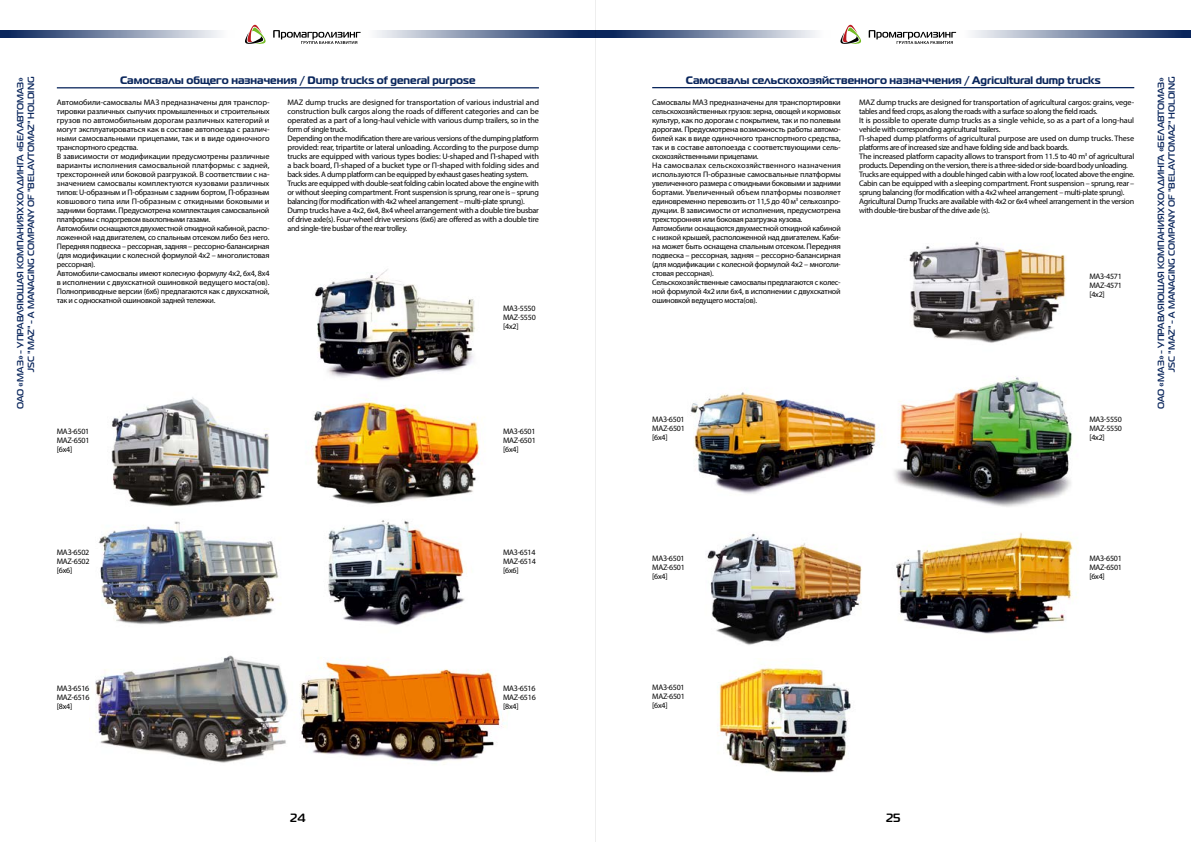
<style>
.page{position:relative;width:1191px;height:842px;background:#fff}
.page>*{position:absolute;margin:0;border:0;box-sizing:border-box;transform-origin:0 0}
.t1{font:700 12px "Magistral C";color:#000}
.t2{font:700 10.9px "Magistral";color:#0a265c}
.t3{font:700 9px/10.8px "Magistral C";color:#0a265c;text-align:right}
.t4{font:8px/9px "Myriad Pro";letter-spacing:-.025em;color:#000;text-align:justify}
</style>
<div class="page">
<svg style="left:273px;top:30px;width:87px;height:14px"></svg>
<svg style="left:245px;top:24px;width:20px;height:20px"></svg>
<svg style="left:0;top:30px;width:220px;height:8px;background:#7a89a6"></svg>
<svg style="left:360px;top:30px;width:235px;height:8px;background:#7f8eaa"></svg>
<svg style="left:868px;top:30px;width:88px;height:14px"></svg>
<svg style="left:840px;top:24px;width:21px;height:20px"></svg>
<svg style="left:596px;top:30px;width:220px;height:8px;background:#7585a3"></svg>
<svg style="left:956px;top:30px;width:235px;height:8px;background:#8492ad"></svg>
<hr style="left:595px;top:0;width:1px;height:842px;background:#000">
<img style="left:690px;top:241px;width:388px;height:404px">
<hr style="left:652px;top:87px;width:482px;height:1px;background:#0a265c">
<img style="left:717px;top:666px;width:134px;height:107px">
<hr style="left:57px;top:87px;width:482px;height:1px;background:#0a265c">
<img style="left:89px;top:269px;width:418px;height:494px">
<p class="t3" style="left:15px;top:409px;width:334px;rotate:-90deg">ОАО «МАЗ» - УПРАВЛЯЮЩАЯ КОМПАНИЯХ ХОЛДИНГА «БЕЛАВТОМАЗ»<br>JSC "МАZ" - A MANAGING COMPANY OF "BELAVTOMAZ" HOLDING</p>
<h2 class="t2" style="left:120px;top:73px;width:357px">Самосвалы общего назначения / Dump trucks of general purpose</h2>
<p class="t4" style="left:57px;top:98px;width:214px;text-align:left">Автомобили-самосвалы МАЗ предназначены для транспор&shy;тировки различных сыпучих промышленных и строительных грузов по автомобильным дорогам различных категорий и могут эксплуатироваться как в составе автопоезда с различ&shy;ными самосвальными прицепами, так и в виде одиночного транспортного средства.<br>В зависимости от модификации предусмотрены различные варианты исполнения самосвальной платформы: с задней, трехсторонней или боковой разгрузкой. В соответствии с на&shy;значением самосвалы комплектуются кузовами различных типов: U-образным и П-образным с задним бортом, П-образным ковшового типа или П-образным с откидными боковыми и задними бортами. Предусмотрена комплектация самосвальной платформы с подогревом выхлопными газами.<br>Автомобили оснащаются двухместной откидной кабиной, распо&shy;ложенной над двигателем, со спальным отсеком либо без него.<br>Передняя подвеска – рессорная, задняя – рессорно-балансирная (для модификации с колесной формулой 4х2 – многолистовая рессорная).<br>Автомобили-самосвалы имеют колесную формулу 4х2, 6х4, 8х4 в исполнении с двухскатной ошиновкой ведущего моста(ов).<br>Полноприводные версии (6х6) предлагаются как с двухскатной, так и с односкатной ошиновкой задней тележки.</p>
<p class="t4" style="left:287px;top:98px;width:253px;text-align:left">MAZ dump trucks are designed for transportation of various industrial and construction bulk cargos along the roads of different categories and can be operated as a part of a long-haul vehicle with various dump trailers, so in the form of single truck.<br>Depending on the modification there are various versions of the dumping platform provided: rear, tripartite or lateral unloading. According to the purpose dump trucks are equipped with various types bodies: U-shaped and П-shaped with a back board, П-shaped of a bucket type or П-shaped with folding sides and back sides. A dump platform can be equipped by exhaust gases heating system.<br>Trucks are equipped with double-seat folding cabin located above the engine with or without sleeping compartment. Front suspension is sprung, rear one is – sprung balancing (for modification with 4x2 wheel arrangement – multi-plate sprung).<br>Dump trucks have a 4x2, 6x4, 8x4 wheel arrangement with a double tire busbar of drive axle(s). Four-wheel drive versions (6x6) are offered as with a double tire and single-tire busbar of the rear trolley.</p>
<p class="t4" style="left:503px;top:304px;width:34px">МАЗ-5550<br>МАZ-5550 [4х2]</p>
<p class="t4" style="left:57px;top:426px;width:34px">МАЗ-6501<br>МАZ-6501 [6х4]</p>
<p class="t4" style="left:503px;top:426px;width:34px">МАЗ-6501<br>МАZ-6501 [6х4]</p>
<p class="t4" style="left:57px;top:547px;width:34px">МАЗ-6502<br>МАZ-6502 [6х6]</p>
<p class="t4" style="left:503px;top:547px;width:34px">МАЗ-6514<br>МАZ-6514 [6х6]</p>
<h2 class="t2" style="left:686px;top:73px;width:416px">Самосвалы сельскохозяйственного назначчения / Agricultural dump trucks</h2>
<p class="t4" style="left:652px;top:98px;width:190px;text-align:left">Самосвалы МАЗ предназначены для транспортировки сельскохозяйственных грузов: зерна, овощей и кормовых культур, как по дорогам с покрытием, так и по полевым дорогам. Предусмотрена возможность работы автомо&shy;билей как в виде одиночного транспортного средства, так и в составе автопоезда с соответствующими сель&shy;скохозяйственными прицепами.<br>На самосвалах сельскохозяйственного назначения используются П-образные самосвальные платформы увеличенного размера с откидными боковыми и задними бортами. Увеличенный объем платформы позволяет единовременно перевозить от 11,5 до 40 м<sup>3</sup> сельхозпро&shy;дукции. В зависимости от исполнения, предусмотрена трехсторонняя или боковая разгрузка кузова.<br>Автомобили оснащаются двухместной откидной кабиной с низкой крышей, расположенной над двигателем. Каби&shy;на может быть оснащена спальным отсеком. Передняя подвеска – рессорная, задняя – рессорно-балансирная (для модификации с колесной формулой 4х2 – многоли&shy;стовая рессорная).<br>Сельскохозяйственные самосвалы предлагаются с колес&shy;ной формулой 4х2 или 6х4, в исполнении с двухскатной ошиновкой ведущего моста(ов).</p>
<p class="t4" style="left:859px;top:98px;width:277px;text-align:left">MAZ dump trucks are designed for transportation of agricultural cargos: grains, vege&shy;tables and feed crops, as along the roads with a surface so along the field roads.<br>It is possible to operate dump trucks as a single vehicle, so as a part of a long-haul vehicle with corresponding agricultural trailers.<br>П-shaped dump platforms of agricultural purpose are used on dump trucks. These platforms are of increased size and have folding side and back boards.<br>The increased platform capacity allows to transport from 11.5 to 40 m<sup>3</sup> of agricultural products. Depending on the version, there is a three-sided or side-board body unloading.<br>Trucks are equipped with a double hinged cabin with a low roof, located above the engine.<br>Cabin can be equipped with a sleeping compartment. Front suspension – sprung, rear – sprung balancing (for modification with a 4x2 wheel arrangement – multi-plate sprung).<br>Agricultural Dump Trucks are available with 4x2 or 6x4 wheel arrangement in the version with double-tire busbar of the drive axle (s).</p>
<p class="t4" style="left:1089px;top:272px;width:34px">МАЗ-4571<br>МАZ-4571 [4х2]</p>
<p class="t4" style="left:652px;top:415px;width:34px">МАЗ-6501<br>МАZ-6501 [6х4]</p>
<p class="t4" style="left:1089px;top:415px;width:34px">МАЗ-5550<br>МАZ-5550 [4х2]</p>
<p class="t3" style="left:1155px;top:409px;width:334px;rotate:-90deg">ОАО «МАЗ» - УПРАВЛЯЮЩАЯ КОМПАНИЯХ ХОЛДИНГА «БЕЛАВТОМАЗ»<br>JSC "МАZ" - A MANAGING COMPANY OF "BELAVTOMAZ" HOLDING</p>
<p class="t4" style="left:652px;top:554px;width:34px">МАЗ-6501<br>МАZ-6501 [6х4]</p>
<p class="t4" style="left:1089px;top:554px;width:34px">МАЗ-6501<br>МАZ-6501 [6х4]</p>
<p class="t4" style="left:57px;top:683px;width:34px">МАЗ-6516<br>МАZ-6516 [8х4]</p>
<p class="t4" style="left:503px;top:683px;width:34px">МАЗ-6516<br>МАZ-6516 [8х4]</p>
<p class="t4" style="left:652px;top:683px;width:34px">МАЗ-6501<br>МАZ-6501 [6х4]</p>
<h1 class="t1" style="left:290px;top:810px;width:17px">24</h1>
<h1 class="t1" style="left:885px;top:810px;width:16px">25</h1>
</div>
